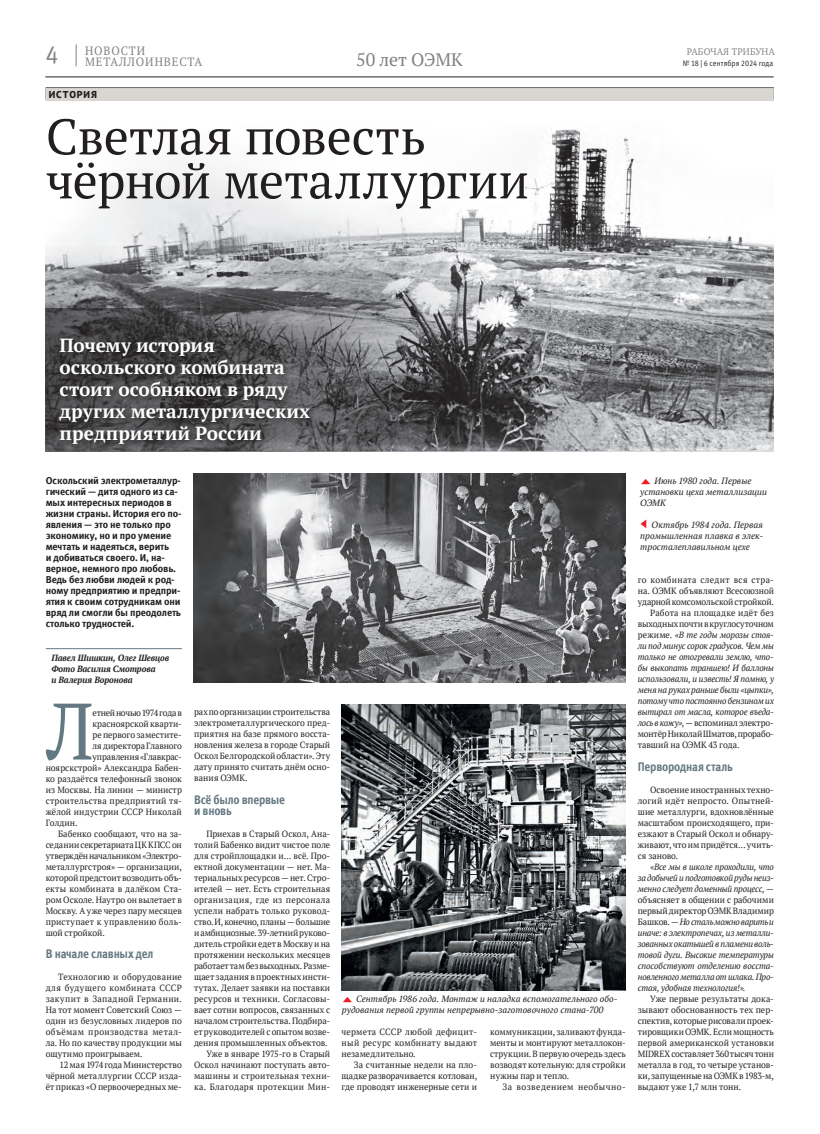
<style>
.page{position:relative;width:820px;height:1134px;background:#fff}
.page>*{position:absolute;margin:0;border:0;box-sizing:border-box;transform-origin:0 0}
.Буквица{font:79.8px "PT Serif";color:#647882;scale:.9 1}
.Заголовок_50{font:50px/44px "PT Serif";letter-spacing:-.005em;color:#231f20}
.t1{font:21px "Modern Pictograms";color:#ee1d23;scale:.67 1}
.Подзаголовок{font:700 19px/22px "PT Serif";color:#fff}
.Колонтитул_рубрика{font:18px "PT Serif";color:#808285}
.Текст_ПОДЗАГ{font:700 12.5px/11px "Meta Offc Pro";letter-spacing:-.02em;color:#647882;scale:.9 1}
.t2{font:12px/11px "PT Serif";letter-spacing:.08em;color:#808285;scale:.95 1}
.ЛИД{font:700 10px/11px "Meta Offc Pro";letter-spacing:-.015em;color:#231f20}
.t3{font:10px "Charter C";letter-spacing:.03em;color:#808285;scale:.92 1}
.Рубрика{font:800 10px "PT Sans Pro";letter-spacing:.085em;color:#231f20}
.Текст_основной{font:9px/11px "PT Serif";letter-spacing:.005em;color:#231f20;text-align:justify;scale:.96 1}
.Текст_основной-2{font:italic 9px/11px "PT Serif";letter-spacing:-.005em;color:#231f20;text-align:justify;scale:.96 1}
.Текст_основной-3{font:italic 9px/11px "PT Serif";letter-spacing:-.005em;color:#231f20}
.Буквица-2{font:9px "PT Serif";letter-spacing:.005em;color:#231f20;scale:.96 1}
.Автор{font:italic 700 9px/11px "PT Serif";letter-spacing:-.01em;color:#231f20;scale:.95 1}
.Буквица-3{font:9px "PT Serif";letter-spacing:.03em;color:#231f20;scale:.96 1}
.Текст_основной-4{font:9px "PT Serif";letter-spacing:.05em;color:#231f20;scale:.96 1}
.Буквица-4{font:9px "PT Serif";letter-spacing:-.015em;color:#231f20;scale:.96 1}
.Буквица-5{font:9px "PT Serif";letter-spacing:-.035em;color:#231f20;scale:.96 1}
.t4{font:8px "Meta Offc Pro Norm";letter-spacing:.005em;color:#231f20;scale:.9 1}
.s1{font-family:"Meta Offc Pro Norm";font-size:25px}
.s2{font-family:"Modern Pictograms";font-style:normal;font-size:14px;color:#ee1d23}
.s3{font-style:normal}
</style>
<div class="page">
<hr style="left:45px;top:77px;width:728px;height:1px;background:#231f20">
<svg style="left:76px;top:44px;width:1px;height:22px"></svg>
<img style="left:45px;top:129px;width:728px;height:322px">
<hr style="left:46px;top:648px;width:136px;height:1px;background:#647882">
<div style="left:46px;top:87px;width:727px;height:12px;background:#757373"></div>
<div style="left:46px;top:88px;width:727px;height:13px;background:#d9d5d1"></div>
<svg style="left:45px;top:308px;width:370px;height:143px;background:#626264"></svg>
<div style="left:56px;top:336px;width:261px;height:116px;background:#231f20;opacity:.75"></div>
<img style="left:193px;top:473px;width:432px;height:209px">
<img style="left:341px;top:704px;width:284px;height:286px">
<h3 class="t2" style="left:85px;top:45px;width:125px;text-indent:-40px"><span class="s1">4</span> НОВОСТИ<br>МЕТАЛЛОИНВЕСТА</h3>
<p class="t3" style="left:686px;top:46px;width:97px">РАБОЧАЯ ТРИБУНА</p>
<p class="Колонтитул_рубрика" style="left:356px;top:48px;width:108px">50 лет ОЭМК</p>
<p class="t4" style="left:682px;top:58px;width:102px">№ 18 | 6 сентября 2024 года</p>
<p class="Рубрика" style="left:49px;top:88px;width:50px">ИСТОРИЯ</p>
<p class="Заголовок_50" style="left:46px;top:114px;width:484px">Светлая повесть чёрной металлургии</p>
<p class="Подзаголовок" style="left:60px;top:334px;width:252px">Почему история оскольского комбината стоит особняком в ряду других металлургических предприятий России</p>
<p class="ЛИД" style="left:46px;top:475px;width:137px">Оскольский электрометаллур&shy;гический — дитя одного из са&shy;мых интересных периодов в жизни страны. История его по&shy;явления — это не только про экономику, но и про умение мечтать и надеяться, верить<br>и добиваться своего. И, на&shy;верное, немного про любовь.<br>Ведь без любви людей к род&shy;ному предприятию и предпри&shy;ятия к своим сотрудникам они вряд ли смогли бы преодолеть столько трудностей.</p>
<p class="Автор" style="left:51px;top:652px;width:126px">Павел Шишкин, Олег Шевцов<br>Фото Василия Смотрова<br>и Валерия Воронова</p>
<p class="Буквица" style="left:46px;top:679px;width:54px">Л</p>
<p class="Буквица-5" style="left:92px;top:706px;width:95px">етней ночью 1974 года в</p>
<p class="Буквица-2" style="left:92px;top:717px;width:95px">красноярской кварти-</p>
<p class="Буквица-2" style="left:92px;top:728px;width:95px">ре первого заместите-</p>
<p class="Буквица-2" style="left:92px;top:739px;width:95px">ля директора Главного</p>
<p class="Буквица-4" style="left:92px;top:750px;width:95px">управления «Главкрас-</p>
<p class="Буквица-2" style="left:46px;top:761px;width:143px">ноярскстрой» Александра Бабен-</p>
<p class="Буквица-2" style="left:46px;top:772px;width:143px">ко раздаётся телефонный звонок</p>
<p class="Буквица-2" style="left:46px;top:783px;width:143px">из Москвы. На линии — министр</p>
<p class="Буквица-3" style="left:46px;top:794px;width:143px">строительства предприятий тя-</p>
<p class="Буквица-2" style="left:46px;top:805px;width:143px">жёлой индустрии СССР Николай</p>
<p class="Буквица-2" style="left:46px;top:816px;width:35px">Голдин.</p>
<p class="Текст_основной" style="left:46px;top:828px;width:143px;text-indent:12px">Бабенко сообщают, что на за&shy;седании секретариата ЦК КПСС он утверждён начальником «Электро&shy;металлургстроя» — организации, которой предстоит возводить объ&shy;екты комбината в далёком Ста&shy;ром Осколе. Наутро он вылетает в Москву. А уже через пару месяцев приступает к управлению боль&shy;шой стройкой.</p>
<p class="Текст_ПОДЗАГ" style="left:46px;top:947px;width:121px">В начале славных дел</p>
<p class="Текст_основной" style="left:46px;top:971px;width:143px;text-indent:12px">Технологию и оборудование для будущего комбината СССР закупит в Западной Германии.<br>На тот момент Советский Союз — один из безусловных лидеров по объёмам производства метал&shy;ла. Но по качеству продукции мы ощутимо проигрываем.</p>
<p class="Текст_основной" style="left:46px;top:1059px;width:143px;text-indent:14px">12 мая 1974 года Министерство чёрной металлургии СССР изда&shy;ёт приказ «О первоочередных ме-</p>
<p class="Текст_основной" style="left:194px;top:707px;width:143px">рах по организации строительства электрометаллургического пред&shy;приятия на базе прямого восста&shy;новления железа в городе Старый Оскол Белгородской области». Эту дату принято считать днём осно&shy;вания ОЭМК.</p>
<p class="Текст_ПОДЗАГ" style="left:194px;top:793px;width:102px">Всё было впервые и вновь</p>
<p class="Текст_основной" style="left:194px;top:828px;width:143px;text-indent:12px">Приехав в Старый Оскол, Ана&shy;толий Бабенко видит чистое поле для стройплощадки и… всё. Про&shy;ектной документации — нет. Ма&shy;териальных ресурсов — нет. Стро&shy;ителей — нет. Есть строительная организация, где из персонала успели набрать только руковод&shy;ство. И, конечно, планы — большие и амбициозные. 39-летний руково&shy;дитель стройки едет в Москву и на протяжении нескольких месяцев работает там без выходных. Разме&shy;щает задания в проектных инсти&shy;тутах. Делает заявки на поставки ресурсов и техники. Согласовы&shy;вает сотни вопросов, связанных с началом строительства. Подбира&shy;ет руководителей с опытом возве&shy;дения промышленных объектов.</p>
<p class="Текст_основной" style="left:194px;top:1048px;width:143px;text-indent:12px">Уже в январе 1975-го в Старый Оскол начинают поступать авто&shy;машины и строительная техни&shy;ка. Благодаря протекции Мин-</p>
<p class="Текст_основной-3" style="left:342px;top:993px;width:277px"><span class="s2">‐</span> Сентябрь 1986 года. Монтаж и наладка вспомогательного обо&shy;рудования первой группы непрерывно-заготовочного стана-700</p>
<p class="Текст_основной" style="left:341px;top:1026px;width:143px">чермета СССР любой дефицит&shy;ный ресурс комбинату выдают незамедлительно.</p>
<p class="Текст_основной" style="left:341px;top:1059px;width:143px;text-indent:12px">За считанные недели на пло&shy;щадке разворачивается котлован, где проводят инженерные сети и</p>
<p class="Текст_основной" style="left:490px;top:1026px;width:143px">коммуникации, заливают фунда&shy;менты и монтируют металлокон&shy;струкции. В первую очередь здесь возводят котельную: для стройки нужны пар и тепло.</p>
<p class="Текст_основной-4" style="left:502px;top:1080px;width:130px">За возведением необычно-</p>
<p class="Текст_основной-3" style="left:640px;top:476px;width:128px"><span class="s2">‐</span> Июнь 1980 года. Первые установки цеха металлизации<br>ОЭМК</p>
<p class="t1" style="left:640px;top:513px;width:13px">&lt;</p>
<p class="Текст_основной-3" style="left:640px;top:520px;width:124px;text-align:justify;text-indent:11px">Октябрь 1984 года. Первая промышленная плавка в элек&shy;тросталеплавильном цехе</p>
<p class="Текст_основной" style="left:637px;top:575px;width:143px">го комбината следит вся стра&shy;на. ОЭМК объявляют Всесоюзной ударной комсомольской стройкой.</p>
<p class="Текст_основной-2" style="left:637px;top:608px;width:143px;text-indent:12px"><span class="s3">Работа на площадке идёт без выходных почти в круглосуточном режиме.</span> «В те годы морозы стоя&shy;ли под минус сорок градусов. Чем мы только не отогревали землю, что&shy;бы выкопать траншею! И баллоны использовали, и известь! Я помню, у меня на руках раньше были «цыпки», потому что постоянно бензином их вытирал от масла, которое въеда&shy;лось в кожу»<span class="s3">, — вспоминал электро&shy;монтёр Николай Шматов, прорабо&shy;тавший на ОЭМК 43 года.</span></p>
<p class="Текст_ПОДЗАГ" style="left:637px;top:760px;width:107px">Первородная сталь</p>
<p class="Текст_основной" style="left:637px;top:784px;width:143px;text-indent:12px">Освоение иностранных техно&shy;логий идёт непросто. Опытней&shy;шие металлурги, вдохновлённые масштабом происходящего, при&shy;езжают в Старый Оскол и обнару&shy;живают, что им придётся… учить&shy;ся заново.</p>
<p class="Текст_основной-2" style="left:637px;top:861px;width:143px;text-indent:12px">«Все мы в школе проходили, что за добычей и подготовкой руды неиз&shy;менно следует доменный процесс, <span class="s3">— объясняет в общении с рабочими первый директор ОЭМК Владимир Башков. —</span> Но сталь можно варить и иначе: в электропечах, из металли&shy;зованных окатышей в пламени воль&shy;товой дуги. Высокие температуры способствуют отделению восста&shy;новленного металла от шлака. Про&shy;стая, удобная технология!».</p>
<p class="Текст_основной" style="left:637px;top:993px;width:143px;text-indent:12px">Уже первые результаты дока&shy;зывают обоснованность тех пер&shy;спектив, которые рисовали проек&shy;тировщики ОЭМК. Если мощность первой американской установки МIDREX составляет 360 тысяч тонн металла в год, то четыре установ&shy;ки, запущенные на ОЭМК в 1983-м, выдают уже 1,7 млн тонн.</p>
</div>
